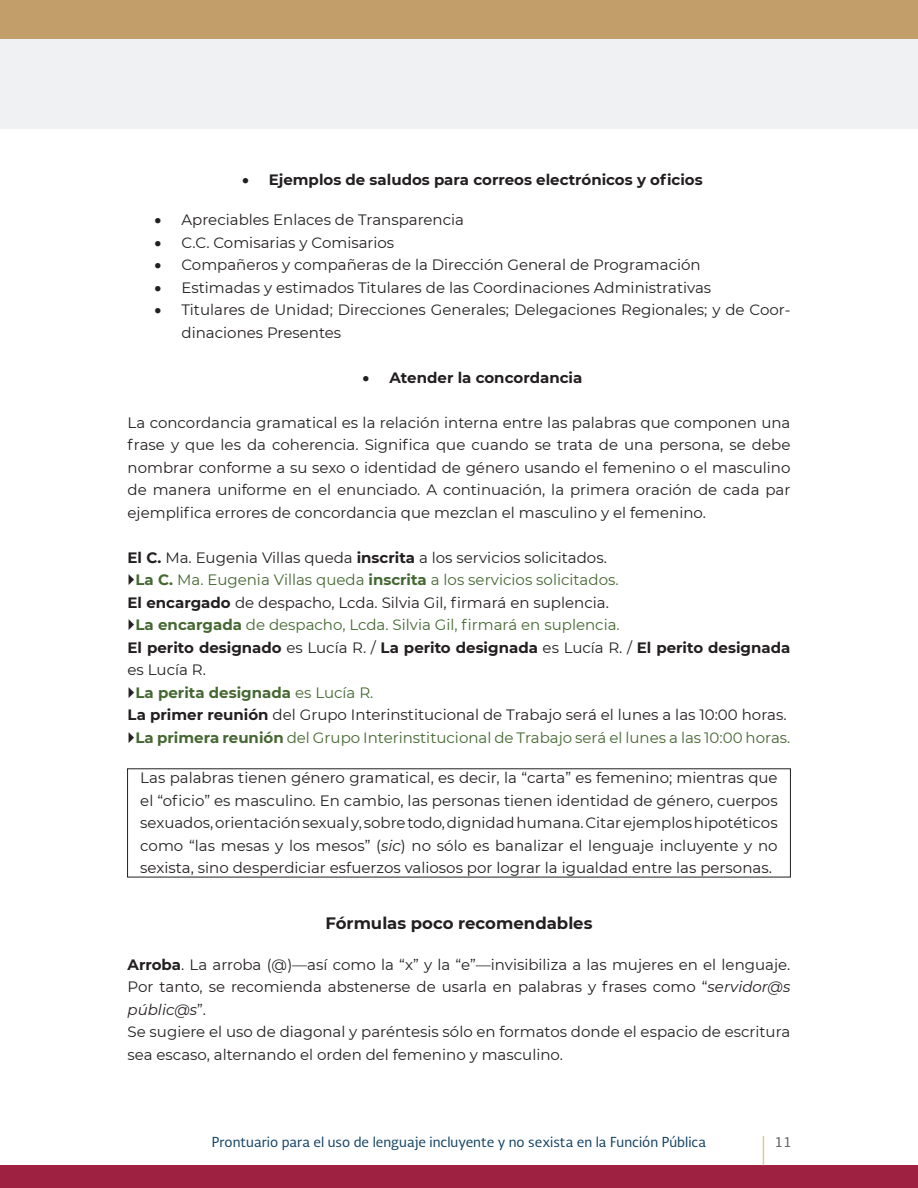
<style>
.page{position:relative;width:918px;height:1188px;background:#fff}
.page>*{position:absolute;margin:0;border:0;box-sizing:border-box;transform-origin:0 0}
.Heading_1{font:700 16.5px "Montserrat";color:#231f20}
.t1{font:15px/22.5px "Montserrat";color:#231f20;text-align:justify}
.t2{font:15px "Montserrat";color:#456832}
.t3{font:700 15px/22.5px "Montserrat";color:#231f20}
.t4{font:700 15px "Montserrat";color:#456832}
.CUERPO_DE_TEXTO{font:13.5px "Soberana Sans";color:#114162}
.t5{font:300 13.5px "Soberana Sans";color:#67676a}
.s1{font-weight:700}
.s2{font-weight:400}
.s3{font-style:italic}
</style>
<div class="page">
<div style="left:0;top:0;width:918px;height:128px;background:#f0f1f2"></div>
<div style="left:0;top:0;width:918px;height:38px;background:#c29e6a"></div>
<div style="left:0;top:1165px;width:918px;height:23px;background:#9f2141"></div>
<svg style="left:763px;top:1136px;width:1px;height:29px"></svg>
<p class="t3" style="left:242px;top:167px;width:462px">• Ejemplos de saludos para correos electrónicos y oficios</p>
<p class="t1" style="left:155px;top:208px;width:311px">• Apreciables Enlaces de Transparencia</p>
<p class="t1" style="left:155px;top:231px;width:241px">• C.C. Comisarias y Comisarios</p>
<p class="t1" style="left:155px;top:253px;width:548px">• Compañeros y compañeras de la Dirección General de Programación</p>
<p class="t1" style="left:155px;top:276px;width:558px">• Estimadas y estimados Titulares de las Coordinaciones Administrativas</p>
<p class="t1" style="left:182px;top:298px;width:610px;text-indent:-27px">• Titulares de Unidad; Direcciones Generales; Delegaciones Regionales; y de Coor&shy;dinaciones Presentes</p>
<p class="t3" style="left:363px;top:365px;width:221px">• Atender la concordancia</p>
<p class="t1" style="left:128px;top:411px;width:664px">La concordancia gramatical es la relación interna entre las palabras que componen una frase y que les da coherencia. Significa que cuando se trata de una persona, se debe nombrar conforme a su sexo o identidad de género usando el femenino o el masculino de manera uniforme en el enunciado. A continuación, la primera oración de cada par ejemplifica errores de concordancia que mezclan el masculino y el femenino.</p>
<p class="t1" style="left:128px;top:546px;width:481px"><span class="s1">El C.</span> Ma. Eugenia Villas queda <span class="s1">inscrita</span> a los servicios solicitados.</p>
<p class="t2" style="left:136px;top:570px;width:485px"><span class="s1">La C.</span> Ma. Eugenia Villas queda <span class="s1">inscrita</span> a los servicios solicitados.</p>
<p class="t1" style="left:128px;top:591px;width:483px"><span class="s1">El encargado</span> de despacho, Lcda. Silvia Gil, firmará en suplencia.</p>
<p class="t2" style="left:136px;top:615px;width:486px"><span class="s1">La encargada</span> de despacho, Lcda. Silvia Gil, firmará en suplencia.</p>
<p class="t3" style="left:128px;top:635px;width:664px">El perito designado <span class="s2">es Lucía R. /</span> La perito designada <span class="s2">es Lucía R. /</span> El perito designada <span class="s2">es Lucía R.</span></p>
<p class="t4" style="left:136px;top:682px;width:239px">La perita designada <span class="s2">es Lucía R.</span></p>
<p class="t1" style="left:128px;top:703px;width:661px"><span class="s1">La primer reunión</span> del Grupo Interinstitucional de Trabajo será el lunes a las 10:00 horas.</p>
<p class="t2" style="left:136px;top:727px;width:656px"><span class="s1">La primera reunión</span> del Grupo Interinstitucional de Trabajo será el lunes a las 10:00 horas.</p>
<p class="t1" style="left:140px;top:766px;width:639px">Las palabras tienen género gramatical, es decir, la “carta” es femenino; mientras que el “oficio” es masculino. En cambio, las personas tienen identidad de género, cuerpos sexuados, orientación sexual y, sobre todo, dignidad humana. Citar ejemplos hipotéticos como “las mesas y los mesos” (<span class="s3">sic</span>) no sólo es banalizar el lenguaje incluyente y no sexista, sino desperdiciar esfuerzos valiosos por lograr la igualdad entre las personas.</p>
<p class="Heading_1" style="left:326px;top:911px;width:268px">Fórmulas poco recomendables</p>
<p class="t1" style="left:128px;top:953px;width:664px"><span class="s1">Arroba</span>. La arroba (@)—así como la “x” y la “e”—invisibiliza a las mujeres en el lenguaje.<br>Por tanto, se recomienda abstenerse de usarla en palabras y frases como “<span class="s3">servidor@s públic@s</span>”.</p>
<p class="t1" style="left:128px;top:1020px;width:664px">Se sugiere el uso de diagonal y paréntesis sólo en formatos donde el espacio de escritura sea escaso, alternando el orden del femenino y masculino.</p>
<p class="CUERPO_DE_TEXTO" style="left:212px;top:1133px;width:496px">Prontuario para el uso de lenguaje incluyente y no sexista en la Función Pública</p>
<p class="t5" style="left:774px;top:1133px;width:19px">11</p>
</div>
